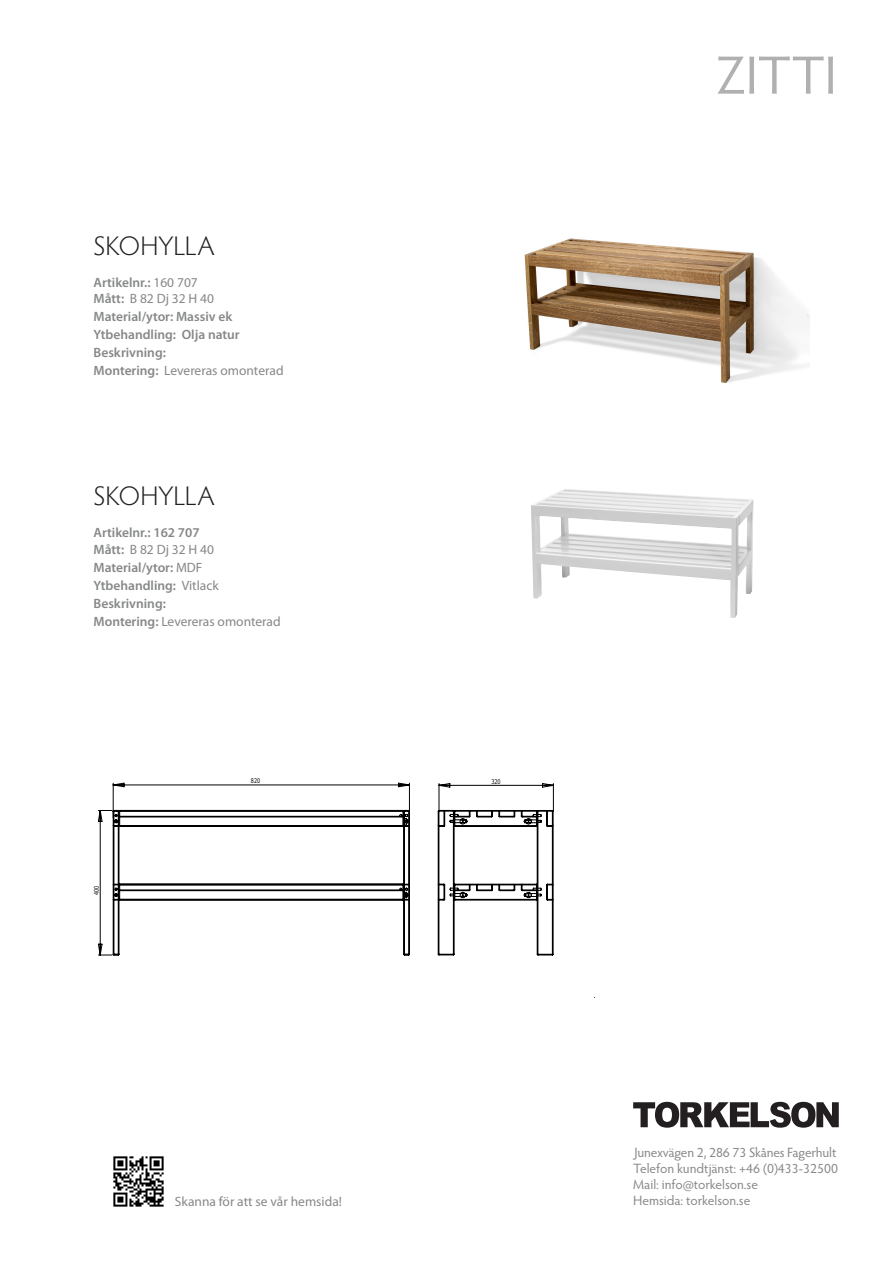
<style>
.page{position:relative;width:893px;height:1263px;background:#fff}
.page>*{position:absolute;margin:0;border:0;box-sizing:border-box;transform-origin:0 0}
.t1{font:54px "Hypatia Sans Pro";letter-spacing:-.01em;color:#b1b0b1}
.t2{font:300 27px "Hypatia Sans Pro";color:#231f20}
.t3{font:600 13.5px/18px "Myriad Pro";color:#868789}
.t4{font:13.5px "Myriad Pro";color:#868789}
.t5{font:13.5px "Hypatia Sans Pro";letter-spacing:-.005em;color:#868789}
.t6{font:6.45px "Verdana";color:#000;scale:.75 1}
.s1{font-weight:400}
.s2{font-weight:600}
</style>
<div class="page">
<img style="left:113px;top:1156px;width:51px;height:51px">
<svg style="left:633px;top:1102px;width:206px;height:26px"></svg>
<img style="left:531px;top:489px;width:222px;height:129px">
<img style="left:524px;top:238px;width:285px;height:145px">
<svg style="left:98px;top:782px;width:312px;height:174px"></svg>
<svg style="left:437px;top:783px;width:117px;height:173px"></svg>
<p class="t2" style="left:94px;top:228px;width:123px">SKOHYLLA</p>
<p class="t3" style="left:94px;top:273px;width:106px">Artikelnr.: <span class="s1">160 707</span></p>
<p class="t4" style="left:94px;top:290px;width:122px"><span class="s2">Mått:</span> B 82 Dj 32 H 40</p>
<p class="t3" style="left:94px;top:307px;width:148px">Material/ytor: Massiv ek<br>Ytbehandling: Olja natur</p>
<p class="t3" style="left:94px;top:343px;width:74px">Beskrivning:</p>
<p class="t4" style="left:94px;top:362px;width:192px"><span class="s2">Montering:</span> Levereras omonterad</p>
<p class="t2" style="left:94px;top:478px;width:123px">SKOHYLLA</p>
<p class="t3" style="left:94px;top:523px;width:108px">Artikelnr.: 162 707</p>
<p class="t4" style="left:94px;top:541px;width:122px"><span class="s2">Mått:</span> B 82 Dj 32 H 40</p>
<p class="t3" style="left:94px;top:558px;width:127px">Material/ytor: <span class="s1">MDF<br></span>Ytbehandling: <span class="s1">Vitlack</span></p>
<p class="t3" style="left:94px;top:594px;width:74px">Beskrivning:</p>
<p class="t4" style="left:94px;top:613px;width:189px"><span class="s2">Montering:</span> Levereras omonterad</p>
<p class="t6" style="left:92px;top:895px;width:14px;rotate:-90deg">400</p>
<p class="t6" style="left:251px;top:777px;width:14px">820</p>
<p class="t6" style="left:491px;top:777px;width:14px">320</p>
<p class="t4" style="left:175px;top:1193px;width:169px">Skanna för att se vår hemsida!</p>
<p class="t1" style="left:716px;top:39px;width:122px">ZITTI</p>
<p class="t5" style="left:634px;top:1143px;width:203px">Junexvägen 2, 286 73 Skånes Fagerhult</p>
<p class="t5" style="left:633px;top:1159px;width:206px">Telefon kundtjänst: +46 (0)433-32500</p>
<p class="t5" style="left:633px;top:1175px;width:126px">Mail: info@torkelson.se</p>
<p class="t5" style="left:633px;top:1192px;width:119px">Hemsida: torkelson.se</p>
</div>
